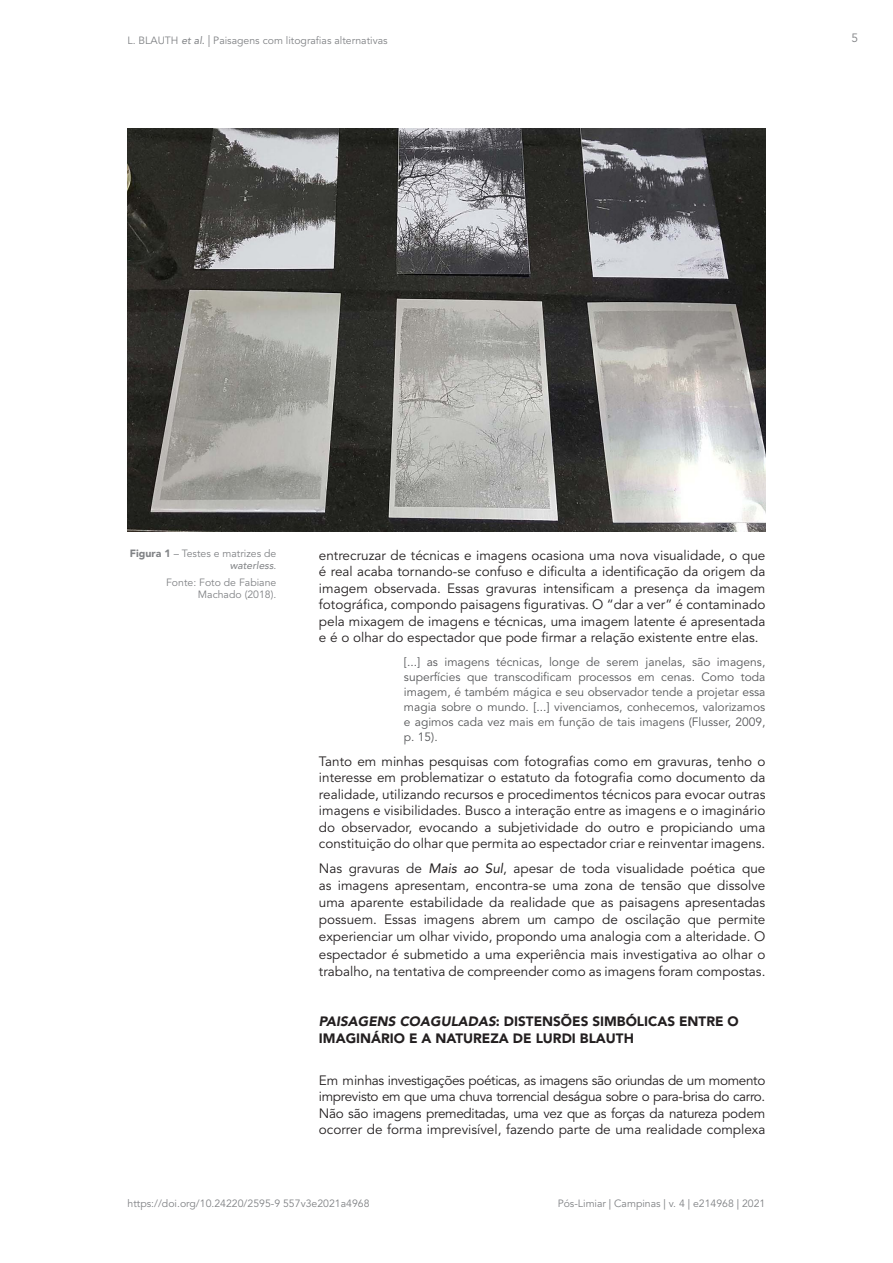
<style>
.page{position:relative;width:893px;height:1263px;background:#fff}
.page>*{position:absolute;margin:0;border:0;box-sizing:border-box;transform-origin:0 0}
.P1{font:13.5px/16.5px "Avenir LT Std";color:#231f20;text-align:justify}
.T3{font:900 13.5px/16.5px "Avenir LT Std";color:#231f20}
.P1_A{font:12px/15px "Avenir LT Std";color:#57585a;text-align:justify}
.t1{font:12px "Avenir LT Std";color:#808285}
.Notas{font:10.5px/12px "Avenir LT Std";color:#808285;text-align:right}
.s1{font-style:italic}
.s2{font-size:12px}
.s3{font-weight:900}
.s4{font-family:"Frutiger";font-weight:300}
</style>
<div class="page">
<img style="left:128px;top:129px;width:637px;height:403px">
<p class="Notas" style="left:128px;top:34px;width:262px">L. BLAUTH <span class="s1">et al.</span> <span class="s2">|</span> Paisagens com litografias alternativas</p>
<p class="t1" style="left:851px;top:31px;width:8px">5</p>
<p class="Notas" style="left:130px;top:548px;width:148px"><span class="s3">Figura 1</span> – Testes e matrizes de <span class="s1">waterless</span>.</p>
<p class="Notas" style="left:166px;top:576px;width:112px">Fonte: Foto de Fabiane<br>Machado (2018).</p>
<p class="P1" style="left:319px;top:547px;width:448px">entrecruzar de técnicas e imagens ocasiona uma nova visualidade, o que é real acaba tornando-se confuso e dificulta a identificação da origem da imagem observada. Essas gravuras intensificam a presença da imagem fotográfica, compondo paisagens figurativas. O “dar a ver” é contaminado pela mixagem de imagens e técnicas, uma imagem latente é apresentada e é o olhar do espectador que pode firmar a relação existente entre elas.</p>
<p class="P1_A" style="left:404px;top:654px;width:363px">[...] as imagens técnicas, longe de serem janelas, são imagens, superfícies que transcodificam processos em cenas. Como toda imagem, é também mágica e seu observador tende a projetar essa magia sobre o mundo. [...] vivenciamos, conhecemos, valorizamos e agimos cada vez mais em função de tais imagens (Flusser, 2009, p. 15).</p>
<p class="P1" style="left:319px;top:753px;width:448px">Tanto em minhas pesquisas com fotografias como em gravuras, tenho o interesse em problematizar o estatuto da fotografia como documento da realidade, utilizando recursos e procedimentos técnicos para evocar outras imagens e visibilidades. Busco a interação entre as imagens e o imaginário do observador, evocando a subjetividade do outro e propiciando uma constituição do olhar que permita ao espectador criar e reinventar imagens.</p>
<p class="P1" style="left:319px;top:860px;width:448px;line-height:17.1px">Nas gravuras de <span class="s1">Mais ao Sul</span>, apesar de toda visualidade poética que as imagens apresentam, encontra-se uma zona de tensão que dissolve uma aparente estabilidade da realidade que as paisagens apresentadas possuem. Essas imagens abrem um campo de oscilação que permite experienciar um olhar vivido, propondo uma analogia com a alteridade. O espectador é submetido a uma experiência mais investigativa ao olhar o trabalho, na tentativa de compreender como as imagens foram compostas.</p>
<p class="T3" style="left:319px;top:1013px;width:421px"><span class="s1">PAISAGENS COAGULADAS</span>: DISTENSÕES SIMBÓLICAS ENTRE O<br>IMAGINÁRIO E A NATUREZA DE LURDI BLAUTH</p>
<p class="P1" style="left:319px;top:1072px;width:448px">Em minhas investigações poéticas, as imagens são oriundas de um momento imprevisto em que uma chuva torrencial deságua sobre o para-brisa do carro.<br>Não são imagens premeditadas, uma vez que as forças da natureza podem ocorrer de forma imprevisível, fazendo parte de uma realidade complexa</p>
<p class="Notas" style="left:128px;top:1198px;width:243px">https://doi.org/10.24220/2595-9 557v3e2021a4968</p>
<p class="Notas" style="left:558px;top:1198px;width:209px">Pós-Limiar <span class="s4">|</span> Campinas <span class="s4">|</span> v. 4 <span class="s4">|</span> e214968 <span class="s4">|</span> 2021</p>
</div>
